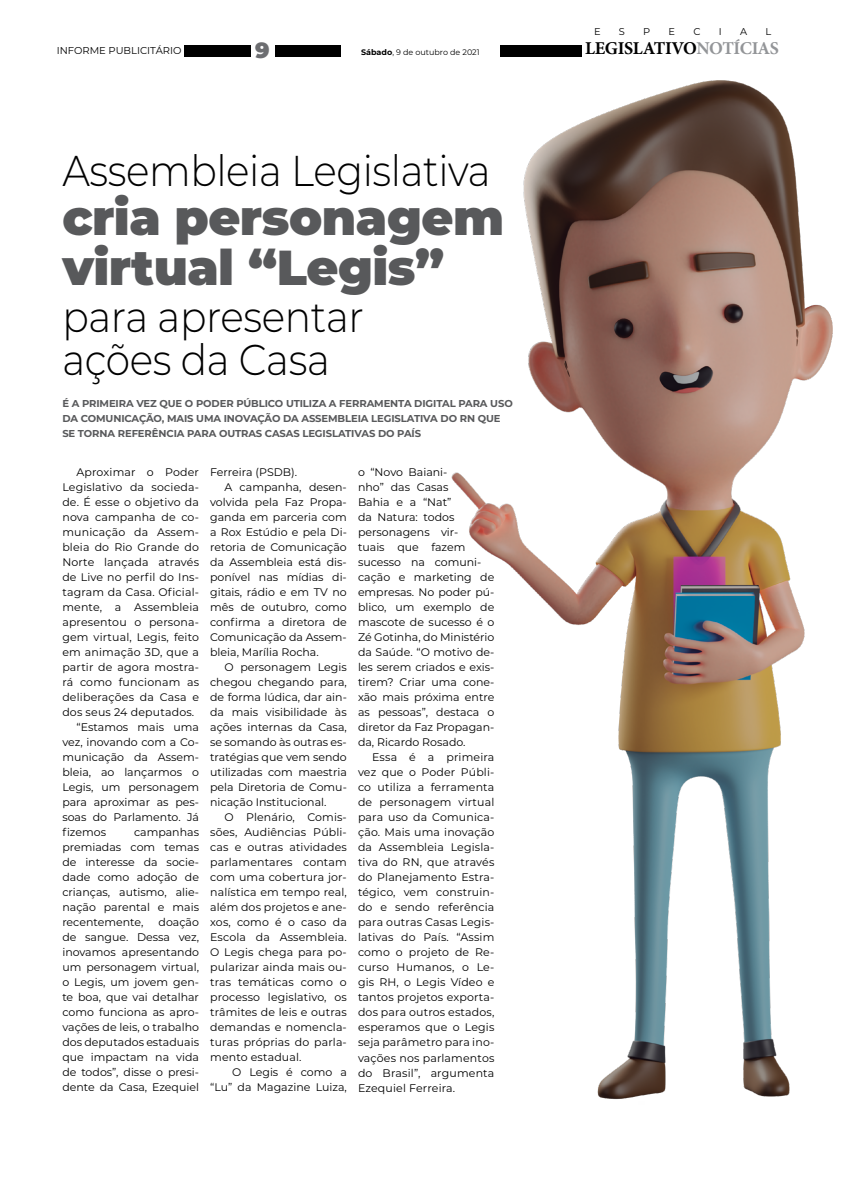
<style>
.page{position:relative;width:842px;height:1191px;background:#fff}
.page>*{position:absolute;margin:0;border:0;box-sizing:border-box;transform-origin:0 0}
.t1{font:900 49.1px/50.3px "Montserrat";color:#58595b}
.t2{font:300 43.1px/43px "Montserrat";letter-spacing:-.01em;color:#000;scale:.91 1}
.t3{font:900 22px "Montserrat";color:#6d6e71}
.t4{font:700 18.1px "Minion Pro";letter-spacing:-.025em;color:#000}
.t5{font:11px/15px "Montserrat";color:#000;text-align:justify}
.t6{font:700 10px/15px "Montserrat";letter-spacing:-.01em;color:#58595b}
.t7{font:10px "Montserrat";color:#000}
.t8{font:9.8px "Montserrat";color:#000}
.t9{font:8px "Montserrat";color:#000}
.s1{font-weight:700}
.s2{color:#939598}
</style>
<div class="page">
<div style="left:500px;top:45px;width:81px;height:12px;background:#000"></div>
<div style="left:184px;top:45px;width:157px;height:12px;background:#000"></div>
<div style="left:251px;top:37px;width:23px;height:22px;background:#fff"></div>
<img style="left:451px;top:80px;width:382px;height:1020px">
<p class="t8" style="left:594px;top:25px;width:8px">E</p>
<p class="t8" style="left:619px;top:25px;width:8px">S</p>
<p class="t8" style="left:643px;top:25px;width:9px">P</p>
<p class="t8" style="left:669px;top:25px;width:8px">E</p>
<p class="t8" style="left:693px;top:25px;width:9px">C</p>
<p class="t8" style="left:719px;top:25px;width:4px">I</p>
<p class="t8" style="left:740px;top:25px;width:9px">A</p>
<p class="t8" style="left:765px;top:25px;width:7px">L</p>
<p class="t7" style="left:57px;top:44px;width:126px">INFORME PUBLICITÁRIO</p>
<p class="t9" style="left:361px;top:47px;width:120px"><span class="s1">SÁBADO</span>, 9 de outubro de 2021</p>
<h3 class="t4" style="left:585px;top:36px;width:195px">LEGISLATIVO<span class="s2">NOTÍCIAS</span></h3>
<h3 class="t3" style="left:255px;top:34px;width:16px">9</h3>
<h2 class="t2" style="left:62px;top:148px;width:472px">Assembleia Legislativa</h2>
<h1 class="t1" style="left:62px;top:189px;width:443px">cria personagem virtual “Legis”</h1>
<h2 class="t2" style="left:62px;top:294px;width:333px">para apresentar ações da Casa</h2>
<p class="t6" style="left:62px;top:395px;width:452px">É A PRIMEIRA VEZ QUE O PODER PÚBLICO UTILIZA A FERRAMENTA DIGITAL PARA USO<br>DA COMUNICAÇÃO, MAIS UMA INOVAÇÃO DA ASSEMBLEIA LEGISLATIVA DO RN QUE<br>SE TORNA REFERÊNCIA PARA OUTRAS CASAS LEGISLATIVAS DO PAÍS</p>
<p class="t5" style="left:77px;top:464px;width:124px">Aproximar o Poder</p>
<p class="t5" style="left:62px;top:479px;width:138px">Legislativo da socieda-</p>
<p class="t5" style="left:62px;top:494px;width:138px">de. É esse o objetivo da</p>
<p class="t5" style="left:62px;top:509px;width:138px">nova campanha de co-</p>
<p class="t5" style="left:62px;top:524px;width:138px">municação da Assem-</p>
<p class="t5" style="left:62px;top:539px;width:138px">bleia do Rio Grande do</p>
<p class="t5" style="left:62px;top:554px;width:138px">Norte lançada através</p>
<p class="t5" style="left:62px;top:569px;width:138px">de Live no perfil do Ins-</p>
<p class="t5" style="left:62px;top:584px;width:138px">tagram da Casa. Oficial-</p>
<p class="t5" style="left:62px;top:599px;width:138px">mente, a Assembleia</p>
<p class="t5" style="left:62px;top:614px;width:138px">apresentou o persona-</p>
<p class="t5" style="left:62px;top:629px;width:138px">gem virtual, Legis, feito</p>
<p class="t5" style="left:62px;top:644px;width:138px">em animação 3D, que a</p>
<p class="t5" style="left:62px;top:659px;width:138px">partir de agora mostra-</p>
<p class="t5" style="left:62px;top:674px;width:138px">rá como funcionam as</p>
<p class="t5" style="left:62px;top:689px;width:138px">deliberações da Casa e</p>
<p class="t5" style="left:62px;top:704px;width:133px">dos seus 24 deputados.</p>
<p class="t5" style="left:77px;top:719px;width:124px">“Estamos mais uma</p>
<p class="t5" style="left:62px;top:734px;width:138px">vez, inovando com a Co-</p>
<p class="t5" style="left:62px;top:749px;width:138px">municação da Assem-</p>
<p class="t5" style="left:62px;top:764px;width:138px">bleia, ao lançarmos o</p>
<p class="t5" style="left:62px;top:779px;width:138px">Legis, um personagem</p>
<p class="t5" style="left:62px;top:794px;width:138px">para aproximar as pes-</p>
<p class="t5" style="left:62px;top:809px;width:138px">soas do Parlamento. Já</p>
<p class="t5" style="left:62px;top:824px;width:45px">fizemos</p>
<p class="t5" style="left:62px;top:824px;width:138px;text-indent:72px">campanhas premiadas com temas de interesse da socie&shy;dade como adoção de crianças, autismo, alie&shy;nação parental e mais recentemente,</p>
<p class="t5" style="left:62px;top:914px;width:138px;text-indent:96px">doação de sangue. Dessa vez, inovamos apresentando um personagem virtual, o Legis, um jovem gen&shy;te boa, que vai detalhar como funciona as apro&shy;vações de leis, o trabalho dos deputados estaduais que impactam na vida de todos”, disse o presi&shy;dente da Casa, Ezequiel</p>
<p class="t5" style="left:210px;top:464px;width:88px">Ferreira (PSDB).</p>
<p class="t5" style="left:224px;top:479px;width:124px">A campanha, desen-</p>
<p class="t5" style="left:210px;top:494px;width:138px">volvida pela Faz Propa-</p>
<p class="t5" style="left:210px;top:509px;width:138px">ganda em parceria com</p>
<p class="t5" style="left:210px;top:524px;width:138px">a Rox Estúdio e pela Di-</p>
<p class="t5" style="left:210px;top:539px;width:138px">retoria de Comunicação</p>
<p class="t5" style="left:210px;top:554px;width:138px">da Assembleia está dis-</p>
<p class="t5" style="left:210px;top:569px;width:138px">ponível nas mídias di-</p>
<p class="t5" style="left:210px;top:584px;width:138px">gitais, rádio e em TV no</p>
<p class="t5" style="left:210px;top:599px;width:138px">mês de outubro, como</p>
<p class="t5" style="left:210px;top:614px;width:138px">confirma a diretora de</p>
<p class="t5" style="left:210px;top:629px;width:138px">Comunicação da Assem-</p>
<p class="t5" style="left:210px;top:644px;width:110px">bleia, Marília Rocha.</p>
<p class="t5" style="left:224px;top:659px;width:124px">O personagem Legis</p>
<p class="t5" style="left:210px;top:674px;width:138px">chegou chegando para,</p>
<p class="t5" style="left:210px;top:689px;width:138px">de forma lúdica, dar ain-</p>
<p class="t5" style="left:210px;top:704px;width:138px">da mais visibilidade às</p>
<p class="t5" style="left:210px;top:719px;width:138px">ações internas da Casa,</p>
<p class="t5" style="left:210px;top:734px;width:138px">se somando às outras es-</p>
<p class="t5" style="left:210px;top:749px;width:138px">tratégias que vem sendo</p>
<p class="t5" style="left:210px;top:764px;width:138px">utilizadas com maestria</p>
<p class="t5" style="left:210px;top:779px;width:138px">pela Diretoria de Comu-</p>
<p class="t5" style="left:210px;top:794px;width:118px">nicação Institucional.</p>
<p class="t5" style="left:224px;top:809px;width:124px">O Plenário, Comis-</p>
<p class="t5" style="left:210px;top:824px;width:138px">sões, Audiências Públi-</p>
<p class="t5" style="left:210px;top:839px;width:138px">cas e outras atividades</p>
<p class="t5" style="left:210px;top:854px;width:138px">parlamentares contam</p>
<p class="t5" style="left:210px;top:869px;width:138px">com uma cobertura jor-</p>
<p class="t5" style="left:210px;top:884px;width:138px">nalística em tempo real,</p>
<p class="t5" style="left:210px;top:899px;width:138px">além dos projetos e ane-</p>
<p class="t5" style="left:210px;top:914px;width:138px">xos, como é o caso da</p>
<p class="t5" style="left:210px;top:929px;width:138px">Escola da Assembleia.</p>
<p class="t5" style="left:210px;top:944px;width:138px">O Legis chega para po-</p>
<p class="t5" style="left:210px;top:959px;width:138px">pularizar ainda mais ou-</p>
<p class="t5" style="left:210px;top:974px;width:138px">tras temáticas como o</p>
<p class="t5" style="left:210px;top:989px;width:138px">processo legislativo, os</p>
<p class="t5" style="left:210px;top:1004px;width:138px">trâmites de leis e outras</p>
<p class="t5" style="left:210px;top:1019px;width:138px">demandas e nomencla-</p>
<p class="t5" style="left:210px;top:1034px;width:138px">turas próprias do parla-</p>
<p class="t5" style="left:210px;top:1049px;width:93px">mento estadual.</p>
<p class="t5" style="left:232px;top:1064px;width:116px">O Legis é como a</p>
<p class="t5" style="left:210px;top:1079px;width:138px">“Lu” da Magazine Luiza,</p>
<p class="t5" style="left:358px;top:464px;width:138px;text-align:left">o “Novo Baiani-<br>nho” das Casas<br>Bahia e a “Nat”<br>da Natura: todos personagens vir-<br>tuais que fazem sucesso na comuni&shy;cação e marketing de empresas. No poder pú&shy;blico, um exemplo de mascote de sucesso é o<br>Zé Gotinha, do Ministério da Saúde. “O motivo de&shy;les serem criados e exis&shy;tirem? Criar uma cone&shy;xão mais próxima entre as pessoas”, destaca o diretor da Faz Propagan&shy;da, Ricardo Rosado.</p>
<p class="t5" style="left:358px;top:749px;width:138px;text-indent:14px">Essa é a primeira vez que o Poder Públi&shy;co utiliza a ferramenta de personagem virtual para uso da Comunica&shy;ção. Mais uma inovação da Assembleia Legisla&shy;tiva do RN, que através do Planejamento Estra&shy;tégico, vem construin&shy;do e sendo referência para outras Casas Legis&shy;lativas do País. “Assim como o projeto de Re&shy;curso Humanos, o Le&shy;gis RH, o Legis Vídeo e tantos projetos exporta&shy;dos para outros estados, esperamos que o Legis seja parâmetro para ino&shy;vações nos parlamentos do Brasil”, argumenta Ezequiel Ferreira.</p>
</div>
